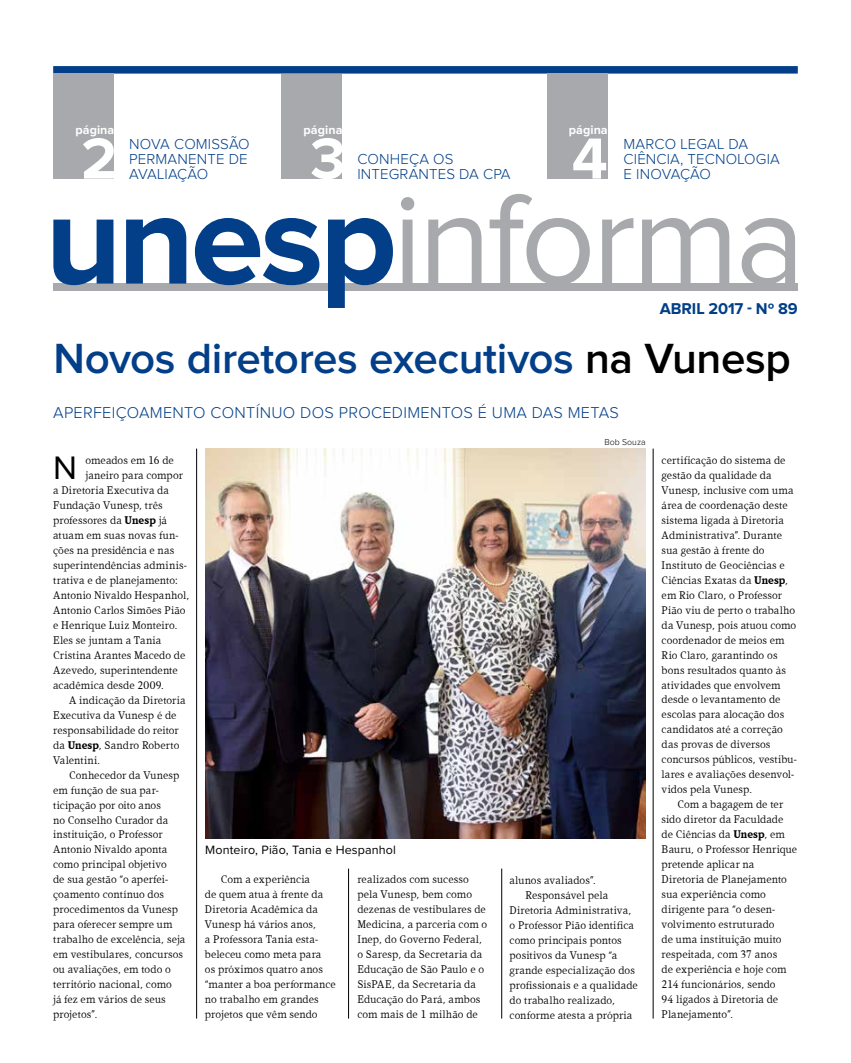
<style>
.page{position:relative;width:851px;height:1063px;background:#fff}
.page>*{position:absolute;margin:0;border:0;box-sizing:border-box;transform-origin:0 0}
.t1{font:132.5px "Proxima Nova";letter-spacing:-.03em;color:#a7a9ac}
.t2{font:700 60px "Proxima Nova";color:#fff}
.t3{font:600 43.75px "Proxima Nova";letter-spacing:-.01em;color:#023f88}
.t4{font:33.75px "Proxima Nova";color:#000}
.t5{font:300 16.25px "Proxima Nova";letter-spacing:.02em;color:#023f88}
.t6{font:700 16.25px "Proxima Nova";letter-spacing:-.005em;color:#023f88}
.t7{font:300 15px/15px "Proxima Nova";letter-spacing:.01em;color:#023f88}
.t8{font:12.5px "Proxima Nova";letter-spacing:.01em;color:#000}
.t9{font:700 12.5px "Proxima Nova";letter-spacing:.005em;color:#fff}
.t10{font:11.25px/15px "Kandal";letter-spacing:.01em;color:#000}
.t11{font:11.25px "Kandal";letter-spacing:.03em;color:#000}
.t12{font:300 8.75px "Proxima Nova";color:#000}
.s1{font-weight:700;color:#023f88}
.s2{color:#000}
.s3{font-weight:700}
</style>
<div class="page">
<hr style="left:501px;top:869px;width:1px;height:150px;background:#000">
<hr style="left:348px;top:869px;width:1px;height:150px;background:#000">
<hr style="left:652px;top:449px;width:1px;height:570px;background:#000">
<hr style="left:196px;top:449px;width:1px;height:570px;background:#000">
<img style="left:205px;top:449px;width:440px;height:390px">
<div style="left:53px;top:284px;width:744px;height:7px;background:#a7a9ac"></div>
<div style="left:53px;top:66px;width:744px;height:8px;background:#023f88"></div>
<div style="left:281px;top:74px;width:60px;height:105px;background:#a7a9ac"></div>
<div style="left:547px;top:74px;width:60px;height:105px;background:#a7a9ac"></div>
<div style="left:53px;top:74px;width:60px;height:105px;background:#a7a9ac"></div>
<p class="t9" style="left:75px;top:124px;width:40px">página</p>
<p class="t9" style="left:303px;top:124px;width:40px">página</p>
<h3 class="t7" style="left:129px;top:137px;width:122px">NOVA COMISSÃO<br>PERMANENTE DE<br>AVALIAÇÃO</h3>
<h2 class="t2" style="left:81px;top:131px;width:38px">2</h2>
<h2 class="t2" style="left:310px;top:131px;width:37px">3</h2>
<h3 class="t7" style="left:357px;top:152px;width:155px">CONHEÇA OS<br>INTEGRANTES DA CPA</h3>
<p class="t9" style="left:568px;top:124px;width:40px">página</p>
<h2 class="t2" style="left:571px;top:131px;width:37px">4</h2>
<h3 class="t7" style="left:623px;top:137px;width:158px">MARCO LEGAL DA<br>CIÊNCIA, TECNOLOGIA<br>E INOVAÇÃO</h3>
<h1 class="t1" style="left:45px;top:179px;width:761px"><span class="s1">unesp</span>informa</h1>
<h3 class="t6" style="left:659px;top:301px;width:139px">ABRIL 2017 - Nº 89</h3>
<h3 class="t3" style="left:53px;top:339px;width:738px">Novos diretores executivos <span class="s2">na Vunesp</span></h3>
<h3 class="t5" style="left:53px;top:405px;width:567px">APERFEIÇOAMENTO CONTÍNUO DOS PROCEDIMENTOS É UMA DAS METAS</h3>
<h3 class="t4" style="left:53px;top:452px;width:25px">N</h3>
<p class="t10" style="left:85px;top:452px;width:90px">omeados em 16 de</p>
<p class="t12" style="left:604px;top:438px;width:43px">Bob Souza</p>
<p class="t10" style="left:661px;top:452px;width:137px">certificação do sistema de gestão da qualidade da<br>Vunesp, inclusive com uma área de coordenação deste sistema ligada à Diretoria<br>Administrativa”. Durante sua gestão à frente do<br>Instituto de Geociências e<br>Ciências Exatas da <span class="s3">Unesp</span>, em Rio Claro, o Professor<br>Pião viu de perto o trabalho da Vunesp, pois atuou como coordenador de meios em<br>Rio Claro, garantindo os bons resultados quanto às atividades que envolvem desde o levantamento de escolas para alocação dos candidatos até a correção das provas de diversos concursos públicos, vestibu&shy;lares e avaliações desenvol&shy;vidos pela Vunesp.</p>
<p class="t10" style="left:661px;top:797px;width:137px;text-indent:16px">Com a bagagem de ter sido diretor da Faculdade de Ciências da <span class="s3">Unesp</span>, em<br>Bauru, o Professor Henrique pretende aplicar na<br>Diretoria de Planejamento sua experiência como dirigente para “o desen&shy;volvimento estruturado<br>de uma instituição muito respeitada, com 37 anos<br>de experiência e hoje com<br>214 funcionários, sendo<br>94 ligados à Diretoria de<br>Planejamento”.</p>
<p class="t10" style="left:85px;top:467px;width:99px">janeiro para compor</p>
<p class="t10" style="left:53px;top:482px;width:117px">a Diretoria Executiva da</p>
<p class="t10" style="left:53px;top:497px;width:111px">Fundação Vunesp, três</p>
<p class="t10" style="left:53px;top:512px;width:115px">professores da <span class="s3">Unesp</span> já</p>
<p class="t11" style="left:53px;top:529px;width:127px">atuam em suas novas fun-</p>
<p class="t10" style="left:53px;top:542px;width:123px">ções na presidência e nas</p>
<p class="t10" style="left:53px;top:557px;width:135px">superintendências adminis-</p>
<p class="t10" style="left:53px;top:572px;width:126px">trativa e de planejamento:</p>
<p class="t10" style="left:53px;top:587px;width:138px">Antonio Nivaldo Hespanhol,</p>
<p class="t10" style="left:53px;top:602px;width:134px">Antonio Carlos Simões Pião</p>
<p class="t10" style="left:53px;top:617px;width:126px">e Henrique Luiz Monteiro.</p>
<p class="t10" style="left:53px;top:632px;width:110px">Eles se juntam a Tania</p>
<p class="t10" style="left:53px;top:647px;width:134px">Cristina Arantes Macedo de</p>
<p class="t10" style="left:53px;top:662px;width:126px">Azevedo, superintendente</p>
<p class="t10" style="left:53px;top:677px;width:112px">acadêmica desde 2009.</p>
<p class="t10" style="left:69px;top:692px;width:118px">A indicação da Diretoria</p>
<p class="t10" style="left:53px;top:707px;width:125px">Executiva da Vunesp é de</p>
<p class="t10" style="left:53px;top:722px;width:127px">responsabilidade do reitor</p>
<p class="t10" style="left:53px;top:737px;width:128px">da <span class="s3">Unesp</span>, Sandro Roberto</p>
<p class="t10" style="left:53px;top:752px;width:48px">Valentini.</p>
<p class="t10" style="left:69px;top:767px;width:112px">Conhecedor da Vunesp</p>
<p class="t10" style="left:53px;top:782px;width:107px">em função de sua par-</p>
<p class="t10" style="left:53px;top:797px;width:109px">ticipação por oito anos</p>
<p class="t10" style="left:53px;top:812px;width:116px">no Conselho Curador da</p>
<p class="t10" style="left:53px;top:827px;width:111px">instituição, o Professor</p>
<p class="t10" style="left:53px;top:842px;width:115px">Antonio Nivaldo aponta</p>
<p class="t10" style="left:53px;top:857px;width:115px">como principal objetivo</p>
<p class="t10" style="left:53px;top:872px;width:116px">de sua gestão “o aperfei-</p>
<p class="t10" style="left:53px;top:887px;width:112px">çoamento contínuo dos</p>
<p class="t10" style="left:53px;top:902px;width:126px">procedimentos da Vunesp</p>
<p class="t10" style="left:53px;top:917px;width:121px">para oferecer sempre um</p>
<p class="t10" style="left:53px;top:932px;width:133px">trabalho de excelência, seja</p>
<p class="t10" style="left:53px;top:947px;width:131px">em vestibulares, concursos</p>
<p class="t10" style="left:53px;top:962px;width:119px">ou avaliações, em todo o</p>
<p class="t10" style="left:53px;top:977px;width:120px">território nacional, como</p>
<p class="t10" style="left:53px;top:992px;width:114px">já fez em vários de seus</p>
<p class="t10" style="left:53px;top:1007px;width:45px">projetos”.</p>
<p class="t8" style="left:205px;top:844px;width:192px">Monteiro, Pião, Tania e Hespanhol</p>
<p class="t10" style="left:205px;top:872px;width:132px;text-indent:16px">Com a experiência<br>de quem atua à frente da<br>Diretoria Acadêmica da<br>Vunesp há vários anos,<br>a Professora Tania esta&shy;beleceu como meta para<br>os próximos quatro anos “manter a boa performance no trabalho em grandes projetos que vêm sendo</p>
<p class="t10" style="left:357px;top:872px;width:131px">realizados com sucesso pela Vunesp, bem como dezenas de vestibulares de<br>Medicina, a parceria com o<br>Inep, do Governo Federal, o Saresp, da Secretaria da<br>Educação de São Paulo e o<br>SisPAE, da Secretaria da<br>Educação do Pará, ambos com mais de 1 milhão de</p>
<p class="t10" style="left:509px;top:872px;width:88px">alunos avaliados”.</p>
<p class="t10" style="left:525px;top:887px;width:84px">Responsável pela</p>
<p class="t10" style="left:509px;top:902px;width:123px">Diretoria Administrativa,</p>
<p class="t10" style="left:509px;top:917px;width:126px">o Professor Pião identifica</p>
<p class="t10" style="left:509px;top:932px;width:114px">como principais pontos</p>
<p class="t10" style="left:509px;top:947px;width:109px">positivos da Vunesp “a</p>
<p class="t10" style="left:509px;top:962px;width:127px">grande especialização dos</p>
<p class="t10" style="left:509px;top:977px;width:130px">profissionais e a qualidade</p>
<p class="t10" style="left:509px;top:992px;width:107px">do trabalho realizado,</p>
<p class="t10" style="left:509px;top:1007px;width:124px">conforme atesta a própria</p>
</div>
